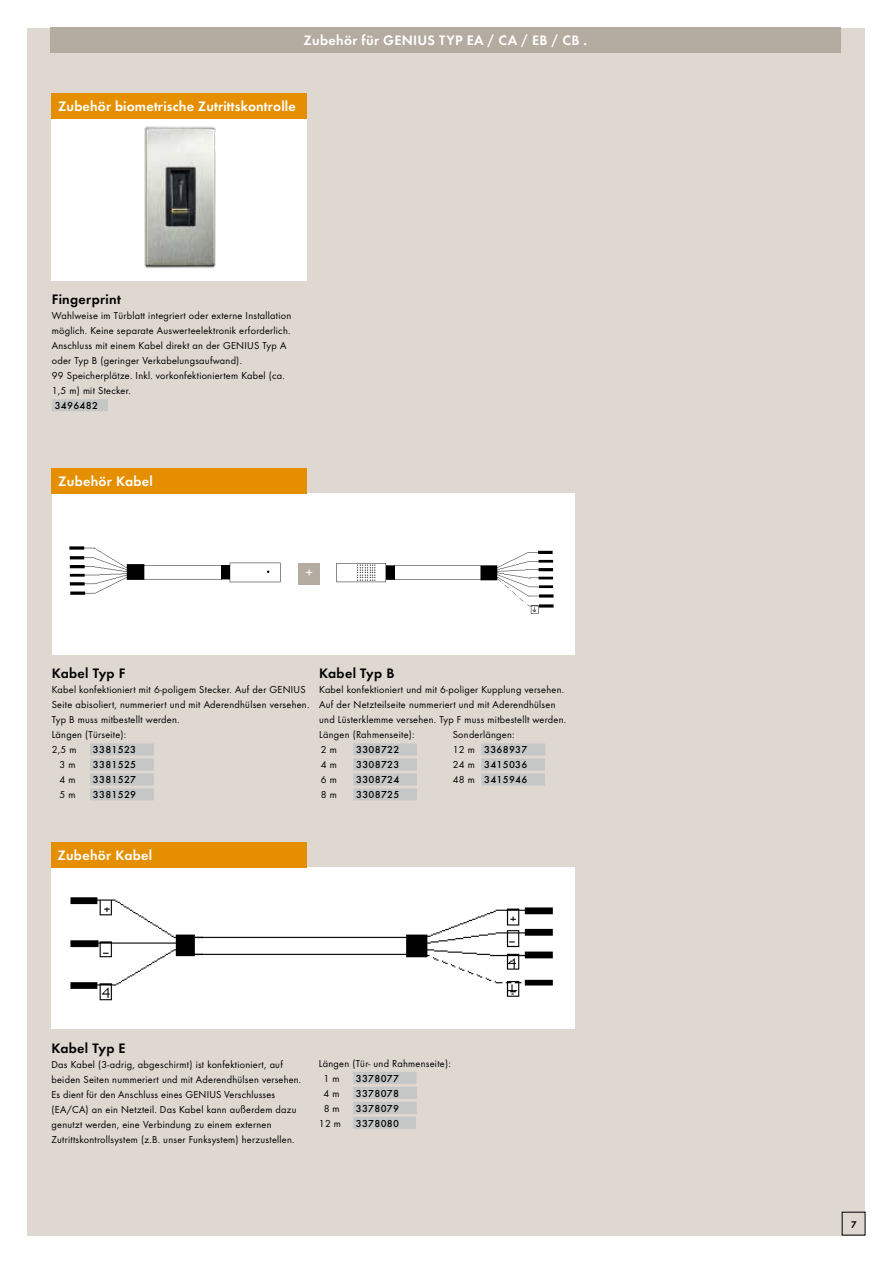
<style>
.page{position:relative;width:893px;height:1263px;background:#fff}
.page>*{position:absolute;margin:0;border:0;box-sizing:border-box;transform-origin:0 0}
.t1{font:14.25px "Futura Dem";letter-spacing:.02em;color:#fff}
.t2{font:14.25px "Futura Dem";letter-spacing:.02em;color:#000}
.t3{font:13.5px "Futura Dem";color:#fff}
.t4{font:10.5px/15px "Futura Boo";letter-spacing:.025em;color:#000}
.t5{font:500 10.5px "Futura";letter-spacing:.025em;color:#000}
.t6{font:10.05px "Futura Dem";color:#000}
.s1{font-family:"Futura Boo";font-weight:400}
</style>
<div class="page">
<div style="left:28px;top:28px;width:837px;height:1207px;background:#dfd8d1"></div>
<div style="left:50px;top:28px;width:791px;height:25px;background:#b4aba1"></div>
<div style="left:52px;top:493px;width:278px;height:162px;background:#fff"></div>
<div style="left:320px;top:493px;width:255px;height:162px;background:#fff"></div>
<div style="left:90px;top:743px;width:64px;height:12px;background:#c5c6c6"></div>
<div style="left:90px;top:758px;width:64px;height:12px;background:#c5c6c6"></div>
<div style="left:90px;top:773px;width:64px;height:12px;background:#c5c6c6"></div>
<div style="left:90px;top:788px;width:64px;height:12px;background:#c5c6c6"></div>
<div style="left:353px;top:743px;width:64px;height:12px;background:#c5c6c6"></div>
<div style="left:481px;top:743px;width:64px;height:12px;background:#c5c6c6"></div>
<div style="left:353px;top:758px;width:64px;height:12px;background:#c5c6c6"></div>
<div style="left:481px;top:758px;width:64px;height:12px;background:#c5c6c6"></div>
<div style="left:353px;top:773px;width:64px;height:12px;background:#c5c6c6"></div>
<div style="left:481px;top:773px;width:64px;height:12px;background:#c5c6c6"></div>
<div style="left:353px;top:788px;width:64px;height:12px;background:#c5c6c6"></div>
<div style="left:299px;top:563px;width:21px;height:21px;background:#b4aba1"></div>
<div style="left:52px;top:468px;width:255px;height:25px;background:#e58f00"></div>
<img style="left:69px;top:546px;width:212px;height:49px">
<img style="left:336px;top:550px;width:217px;height:64px">
<div style="left:51px;top:867px;width:524px;height:162px;background:#fff"></div>
<div style="left:51px;top:842px;width:255px;height:25px;background:#e58f00"></div>
<img style="left:70px;top:897px;width:124px;height:104px">
<img style="left:194px;top:907px;width:359px;height:90px">
<div style="left:353px;top:1072px;width:64px;height:12px;background:#c5c6c6"></div>
<div style="left:353px;top:1087px;width:64px;height:12px;background:#c5c6c6"></div>
<div style="left:353px;top:1102px;width:64px;height:12px;background:#c5c6c6"></div>
<div style="left:353px;top:1117px;width:63px;height:12px;background:#c5c6c6"></div>
<div style="left:52px;top:119px;width:255px;height:162px;background:#fff"></div>
<img style="left:144px;top:126px;width:72px;height:143px">
<div style="left:52px;top:399px;width:56px;height:12px;background:#c5c6c6"></div>
<div style="left:52px;top:94px;width:255px;height:25px;background:#e58f00"></div>
<h1 class="t1" style="left:304px;top:30px;width:90px">Zubehör für GENIUS</h1>
<h1 class="t1" style="left:439px;top:30px;width:9px">TYP</h1>
<h1 class="t1" style="left:467px;top:30px;width:122px">EA / CA / EB / CB .</h1>
<h1 class="t1" style="left:58px;top:96px;width:239px">Zubehör biometrische Zutrittskontrolle</h1>
<h1 class="t2" style="left:52px;top:289px;width:71px">Fingerprint</h1>
<p class="t4" style="left:52px;top:308px;width:241px;text-align:justify">Wahlweise im Türblatt integriert oder externe Installation möglich. Keine separate Auswerteelektronik erforderlich.<br>Anschluss mit einem Kabel direkt an der Genius</p>
<p class="t4" style="left:263px;top:338px;width:25px">Typ A</p>
<p class="t4" style="left:52px;top:353px;width:235px">oder Typ B (geringer Verkabelungsaufwand).<br>99 Speicherplätze. Inkl. vorkonfektioniertem Kabel (ca.<br>1,5 m) mit Stecker.</p>
<p class="t5" style="left:55px;top:399px;width:45px">3496482</p>
<h1 class="t1" style="left:58px;top:470px;width:96px">Zubehör Kabel</h1>
<p class="t3" style="left:306px;top:563px;width:9px">+</p>
<h1 class="t2" style="left:52px;top:663px;width:75px">Kabel Typ F</h1>
<p class="t4" style="left:52px;top:682px;width:259px">Kabel konfektioniert mit 6-poligem Stecker. Auf der GENIUS Seite abisoliert, nummeriert und mit Aderendhülsen versehen.<br>Typ B muss mitbestellt werden.<br>Längen (Türseite):<br>2,5 m</p>
<p class="t5" style="left:93px;top:744px;width:45px">3381523</p>
<p class="t4" style="left:59px;top:757px;width:18px">3 m</p>
<p class="t5" style="left:93px;top:759px;width:45px">3381525</p>
<p class="t4" style="left:59px;top:772px;width:18px">4 m</p>
<p class="t5" style="left:93px;top:774px;width:45px">3381527</p>
<p class="t4" style="left:59px;top:787px;width:18px">5 m</p>
<p class="t5" style="left:93px;top:789px;width:45px">3381529</p>
<h1 class="t2" style="left:319px;top:663px;width:77px">Kabel Typ B</h1>
<p class="t4" style="left:319px;top:682px;width:248px">Kabel konfektioniert und mit 6-poliger Kupplung versehen.<br>Auf der Netzteilseite nummeriert und mit Aderendhülsen und Lüsterklemme versehen. Typ F muss mitbestellt werden.<br>Längen (Rahmenseite):</p>
<p class="t4" style="left:453px;top:727px;width:63px">Sonderlängen:</p>
<p class="t4" style="left:321px;top:742px;width:18px">2 m</p>
<p class="t5" style="left:356px;top:744px;width:45px">3308722</p>
<p class="t5" style="left:453px;top:744px;width:76px"><span class="s1">12 m</span> 3368937</p>
<p class="t4" style="left:321px;top:757px;width:18px">4 m</p>
<p class="t5" style="left:356px;top:759px;width:45px">3308723</p>
<p class="t5" style="left:453px;top:759px;width:76px"><span class="s1">24 m</span> 3415036</p>
<p class="t4" style="left:321px;top:772px;width:18px">6 m</p>
<p class="t5" style="left:356px;top:774px;width:45px">3308724</p>
<p class="t5" style="left:453px;top:774px;width:76px"><span class="s1">48 m</span> 3415946</p>
<p class="t4" style="left:321px;top:787px;width:18px">8 m</p>
<p class="t5" style="left:356px;top:789px;width:45px">3308725</p>
<h1 class="t1" style="left:57px;top:844px;width:96px">Zubehör Kabel</h1>
<h1 class="t2" style="left:51px;top:1037px;width:74px">Kabel Typ E</h1>
<p class="t4" style="left:51px;top:1056px;width:251px">Das Kabel (3-adrig, abgeschirmt) ist konfektioniert, auf beiden Seiten nummeriert und mit Aderendhülsen versehen.<br>Es dient für den Anschluss eines GENIUS Verschlusses (EA/CA) an ein Netzteil. Das Kabel kann außerdem dazu genutzt werden, eine Verbindung zu einem externen Zutrittskontrollsystem (z.B. unser Funksystem) herzustellen.</p>
<p class="t4" style="left:324px;top:1056px;width:129px;text-indent:-5px">Längen (Tür- und Rahmenseite):<br>1 m</p>
<p class="t5" style="left:356px;top:1072px;width:45px">3378077</p>
<p class="t4" style="left:324px;top:1086px;width:18px">4 m</p>
<p class="t5" style="left:356px;top:1087px;width:45px">3378078</p>
<p class="t4" style="left:324px;top:1101px;width:18px">8 m</p>
<p class="t5" style="left:356px;top:1102px;width:45px">3378079</p>
<p class="t4" style="left:319px;top:1116px;width:24px">12 m</p>
<p class="t5" style="left:356px;top:1117px;width:45px">3378080</p>
<p class="t6" style="left:851px;top:1217px;width:7px">7</p>
</div>
